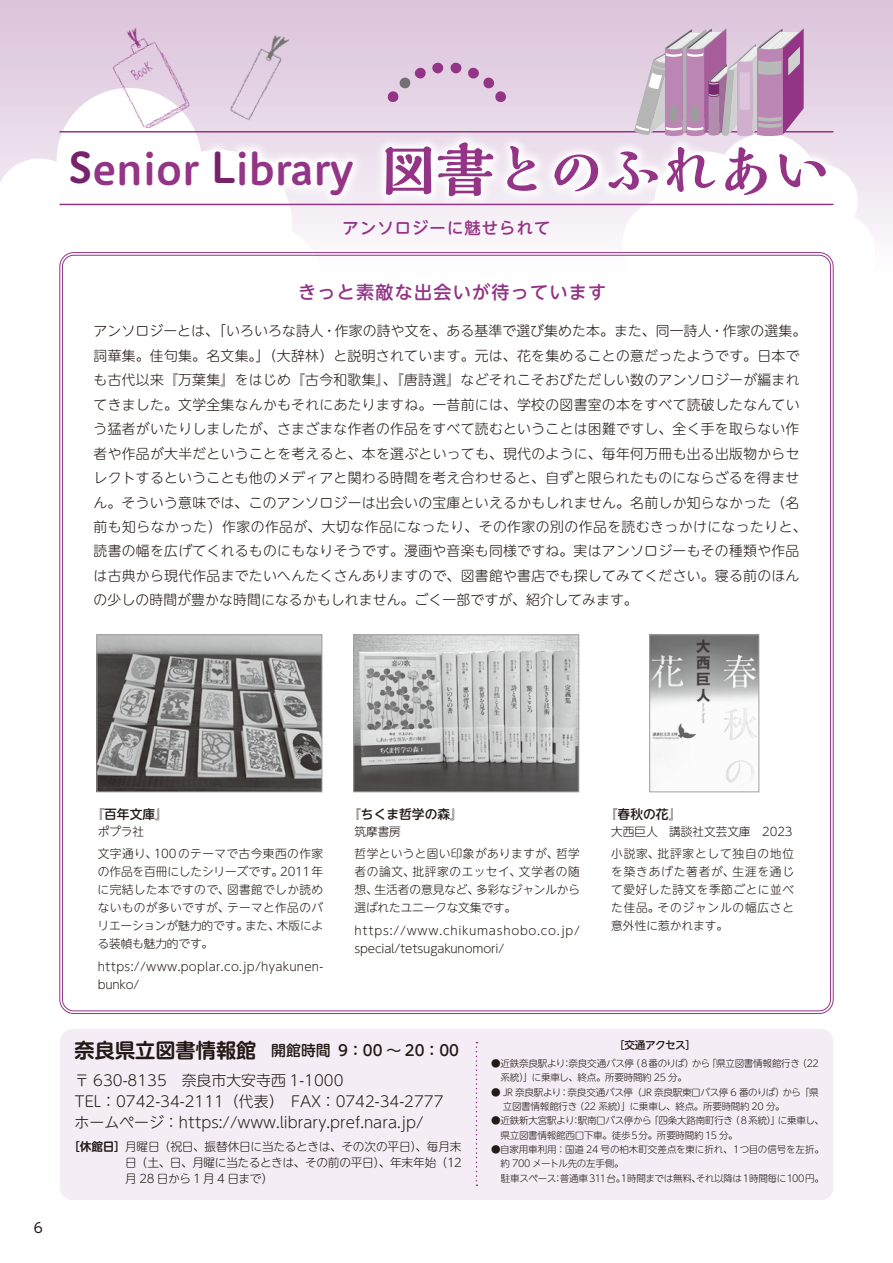
<style>
.page{position:relative;width:893px;height:1263px;background:#fff}
.page>*{position:absolute;margin:0;border:0;box-sizing:border-box;transform-origin:0 0}
.t1{font:41.4px "Hiragino UD Sans R Std W6";color:#933486}
.t2{font:500 18px "UD Shin M Go Pr 6";letter-spacing:.07em;color:#933486}
.t3{font:500 16.2px "UD Shin M Go Pr 6";letter-spacing:.07em;color:#933486}
.t4{font:300 14.85px/30.3px "UD Shin M Go Pr 6";color:#231916}
.t5{font:300 13.8px/24.5px "UD Shin M Go Pr 6";letter-spacing:.025em;color:#231916}
.t6{font:13.8px "UD Shin Go Pr 6";color:#231916}
.t7{font:500 12.75px "UD Shin M Go Pr 6";color:#231916}
.t8{font:300 11.7px/18px "UD Shin M Go Pr 6";letter-spacing:.02em;color:#231916;text-align:justify}
.t9{font:300 11.7px/18px "UD Shin M Go Pr 6";letter-spacing:-.005em;color:#231916}
.t10{font:500 10.65px "UD Shin M Go Pr 6";letter-spacing:-.05em;color:#231916}
.t11{font:300 9.6px/14.4px "UD Shin M Go Pr 6";letter-spacing:-.03em;color:#231916}
.s1{color:#76236b}
.s2{font-family:"Kaimin So Std";font-weight:800;font-size:57.45px}
.s3{font-family:"UD Shin M Go Pr 6 De";font-weight:700;font-size:20.25px}
.s4{font-weight:500}
.s5{font-family:"UD Shin M Go Pr 6 De";font-weight:700}
</style>
<div class="page">
<div style="left:0;top:0;width:893px;height:282px;background:linear-gradient(to bottom,#dbc3db,#fbf8fc)"></div>
<svg style="left:0;top:88px;width:324px;height:284px"></svg>
<svg style="left:622px;top:133px;width:253px;height:184px"></svg>
<svg style="left:59px;top:131px;width:779px;height:77px"></svg>
<hr style="left:60px;top:131px;width:773px;height:2px;background:#933486">
<hr style="left:60px;top:204px;width:773px;height:1px;background:#933486">
<svg style="left:634px;top:29px;width:170px;height:107px;background:#c1a1be"></svg>
<svg style="left:387px;top:68px;width:39px;height:35px"></svg>
<svg style="left:432px;top:62px;width:11px;height:12px"></svg>
<svg style="left:450px;top:62px;width:12px;height:12px"></svg>
<svg style="left:468px;top:68px;width:39px;height:35px"></svg>
<img style="left:99px;top:16px;width:98px;height:120px">
<img style="left:223px;top:25px;width:73px;height:103px">
<div style="left:60px;top:1029px;width:773px;height:171px;background:#f4edf5;border-radius:13px"></div>
<svg style="left:476px;top:1042px;width:1px;height:144px"></svg>
<img style="left:99px;top:637px;width:221px;height:153px">
<div style="left:97px;top:635px;width:225px;height:157px;border:1px solid #a0a0a1"></div>
<img style="left:356px;top:637px;width:221px;height:153px">
<div style="left:354px;top:635px;width:225px;height:157px;border:1px solid #a0a0a1"></div>
<img style="left:651px;top:637px;width:106px;height:153px">
<div style="left:649px;top:635px;width:110px;height:157px;border:1px solid #a0a0a1"></div>
<h1 class="t1" style="left:68px;top:138px;width:764px"><span class="s1">S</span>enior <span class="s1">L</span>ibrary <span class="s2">図書とのふれあい</span></h1>
<p class="t3" style="left:343px;top:215px;width:209px">アンソロジーに魅せられて</p>
<h2 class="t2" style="left:298px;top:277px;width:310px">きっと素敵な出会いが待っています</h2>
<p class="t5" style="left:94px;top:318px;width:714px">アンソロジーとは、「いろいろな詩人・作家の詩や文を、ある基準で選び集めた本。また、同一詩人・作家の選集。詞華集。佳句集。名文集。」（大辞林）と説明されています。元は、花を集めることの意だったようです。日本でも古代以来『万葉集』をはじめ『古今和歌集』、『唐詩選』などそれこそおびただしい数のアンソロジーが編まれてきました。文学全集なんかもそれにあたりますね。一昔前には、学校の図書室の本をすべて読破したなんていう猛者がいたりしましたが、さまざまな作者の作品をすべて読むということは困難ですし、全く手を取らない作者や作品が大半だということを考えると、本を選ぶといっても、現代のように、毎年何万冊も出る出版物からセレクトするということも他のメディアと関わる時間を考え合わせると、自ずと限られたものにならざるを得ません。そういう意味では、このアンソロジーは出会いの宝庫といえるかもしれません。名前しか知らなかった（名前も知らなかった）作家の作品が、大切な作品になったり、その作家の別の作品を読むきっかけになったりと、読書の幅を広げてくれるものにもなりそうです。漫画や音楽も同様ですね。実はアンソロジーもその種類や作品は古典から現代作品までたいへんたくさんありますので、図書館や書店でも探してみてください。寝る前のほんの少しの時間が豊かな時間になるかもしれません。ごく一部ですが、紹介してみます。</p>
<p class="t6" style="left:34px;top:1216px;width:11px">6</p>
<p class="t7" style="left:91px;top:803px;width:78px">『百年文庫』</p>
<p class="t8" style="left:98px;top:819px;width:227px;line-height:22.4px">ポプラ社<br>文字通り、100のテーマで古今東西の作家</p>
<p class="t8" style="left:98px;top:862px;width:227px">の作品を百冊にしたシリーズです。2011年に完結した本ですので、図書館でしか読めないものが多いですが、テーマと作品のバリエーションが魅力的です。また、木版による装幀も魅力的です。</p>
<p class="t8" style="left:98px;top:956px;width:227px">https://www.poplar.co.jp/hyakunen&shy;bunko/</p>
<p class="t7" style="left:348px;top:803px;width:116px">『ちくま哲学の森』</p>
<p class="t8" style="left:354px;top:819px;width:227px;line-height:22.4px">筑摩書房<br>哲学というと固い印象がありますが、哲学</p>
<p class="t8" style="left:354px;top:862px;width:227px">者の論文、批評家のエッセイ、文学者の随想、生活者の意見など、多彩なジャンルから選ばれたユニークな文集です。</p>
<p class="t9" style="left:354px;top:920px;width:227px">https://www.chikumashobo.co.jp/ special/tetsugakunomori/</p>
<p class="t7" style="left:605px;top:803px;width:78px">『春秋の花』</p>
<p class="t8" style="left:611px;top:819px;width:184px;line-height:22.4px">大西巨人　講談社文芸文庫　2023小説家、批評家として独自の地位</p>
<p class="t8" style="left:611px;top:862px;width:184px">を築きあげた著者が、生涯を通じて愛好した詩文を季節ごとに並べた佳品。そのジャンルの幅広さと意外性に惹かれます。</p>
<p class="t4" style="left:75px;top:1034px;width:386px"><span class="s3">奈良県立図書情報館</span> <span class="s4">開館時間 9：00 〜 20：00</span>〒 630-8135　奈良市大安寺西 1-1000</p>
<p class="t4" style="left:75px;top:1090px;width:370px;line-height:21.3px">TEL：0742-34-2111（代表）　FAX：0742-34-2777ホームページ：https://www.library.pref.nara.jp/</p>
<p class="t8" style="left:125px;top:1138px;width:338px;line-height:15.9px;text-indent:-57px"><span class="s5">［休館日］</span>月曜日（祝日、振替休日に当たるときは、その次の平日）、毎月末日（土、日、月曜に当たるときは、その前の平日）、年末年始（12月 28 日から 1月 4 日まで）</p>
<p class="t10" style="left:614px;top:1036px;width:84px">［交通アクセス］</p>
<p class="t11" style="left:500px;top:1055px;width:320px;text-indent:-9px">●近鉄奈良駅より：奈良交通バス停（８番のりば）から「県立図書情報館行き （22系統）」に乗車し、終点。所要時間約 25 分。</p>
<p class="t11" style="left:503px;top:1084px;width:317px;text-indent:-12px">● JR 奈良駅より：奈良交通バス停（JR 奈良駅東口バス停 6 番のりば）から「県立図書情報館行き （22 系統）」に乗車し、終点。所要時間約 20 分。</p>
<p class="t11" style="left:500px;top:1113px;width:325px;text-indent:-9px">●近鉄新大宮駅より：駅南口バス停から「四条大路南町行き （８系統）」に乗車し、県立図書情報館西口下車。徒歩５分。所要時間約 15 分。</p>
<p class="t11" style="left:500px;top:1141px;width:325px;text-indent:-9px">●自家用車利用：国道 24 号の柏木町交差点を東に折れ、１つ目の信号を左折。約 700 メートル先の左手側。<br>駐車スペース：普通車311台。１時間までは無料、それ以降は１時間毎に100円。</p>
</div>
